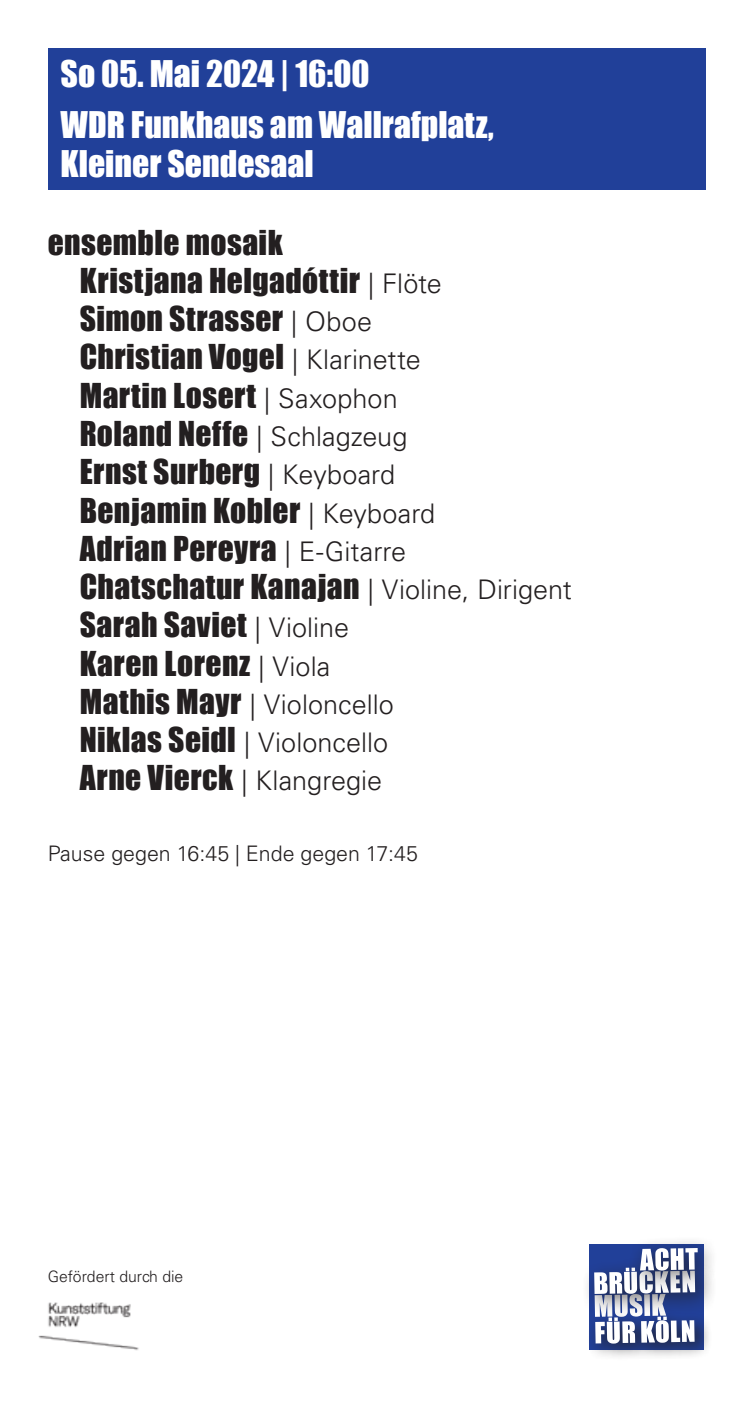
<style>
.page{position:relative;width:753px;height:1404px;background:#fff}
.page>*{position:absolute;margin:0;border:0;box-sizing:border-box;transform-origin:0 0}
.t1{font:33.75px/51.1px "Impact";color:#fff}
.t2{font:31.5px/38.2px "Impact";letter-spacing:.015em;color:#231f20}
.t3{font:300 27px/38.2px "Univers LT Std";color:#231f20}
.t4{font:300 21.38px "Univers LT Std";color:#231f20}
.t5{font:300 15.75px "Univers LT Std";color:#231f20}
.s1{font-family:"Univers LT Std";font-weight:300;font-size:27px}
.s2{font-family:"Impact";font-weight:400;font-size:31.5px}
</style>
<div class="page">
<div style="left:48px;top:48px;width:657px;height:141px;background:#214099"></div>
<img style="left:38px;top:1302px;width:101px;height:49px">
<div style="left:581px;top:1255px;width:136px;height:60px;background:#231f20;opacity:.8"></div>
<div style="left:628px;top:1235px;width:90px;height:57px;background:#231f20;opacity:.8"></div>
<div style="left:587px;top:1307px;width:125px;height:53px;background:#231f20;opacity:.8"></div>
<svg style="left:594px;top:1247px;width:103px;height:96px"></svg>
<p class="t1" style="left:61px;top:48px;width:435px">So 05. Mai 2024 | 16:00<br>WDR Funkhaus am Wallrafplatz,</p>
<p class="t1" style="left:61px;top:137px;width:255px">Kleiner Sendesaal</p>
<p class="t2" style="left:80px;top:222px;width:493px;text-indent:-32px">ensemble mosaik<br>Kristjana Helgadóttir <span class="s1">| Flöte<br></span>Simon Strasser <span class="s1">| Oboe<br></span>Christian Vogel <span class="s1">| Klarinette<br></span>Martin Losert <span class="s1">| Saxophon<br></span>Roland Neffe <span class="s1">| Schlagzeug<br></span>Ernst Surberg <span class="s1">| Keyboard<br></span>Benjamin Kobler <span class="s1">| Keyboard<br></span>Adrian Pereyra <span class="s1">| E-Gitarre<br></span>Chatschatur Kanajan <span class="s1">| Violine, Dirigent<br></span>Sarah Saviet <span class="s1">| Violine<br></span>Karen Lorenz <span class="s1">| Viola</span></p>
<p class="t3" style="left:80px;top:685px;width:315px"><span class="s2">Mathis Mayr</span> | Violoncello<br><span class="s2">Niklas Seidl</span> | Violoncello<br><span class="s2">Arne Vierck</span> | Klangregie</p>
<p class="t4" style="left:48px;top:840px;width:371px">Pause gegen 16:45 | Ende gegen 17:45</p>
<p class="t5" style="left:48px;top:1266px;width:137px">Gefördert durch die</p>
</div>
